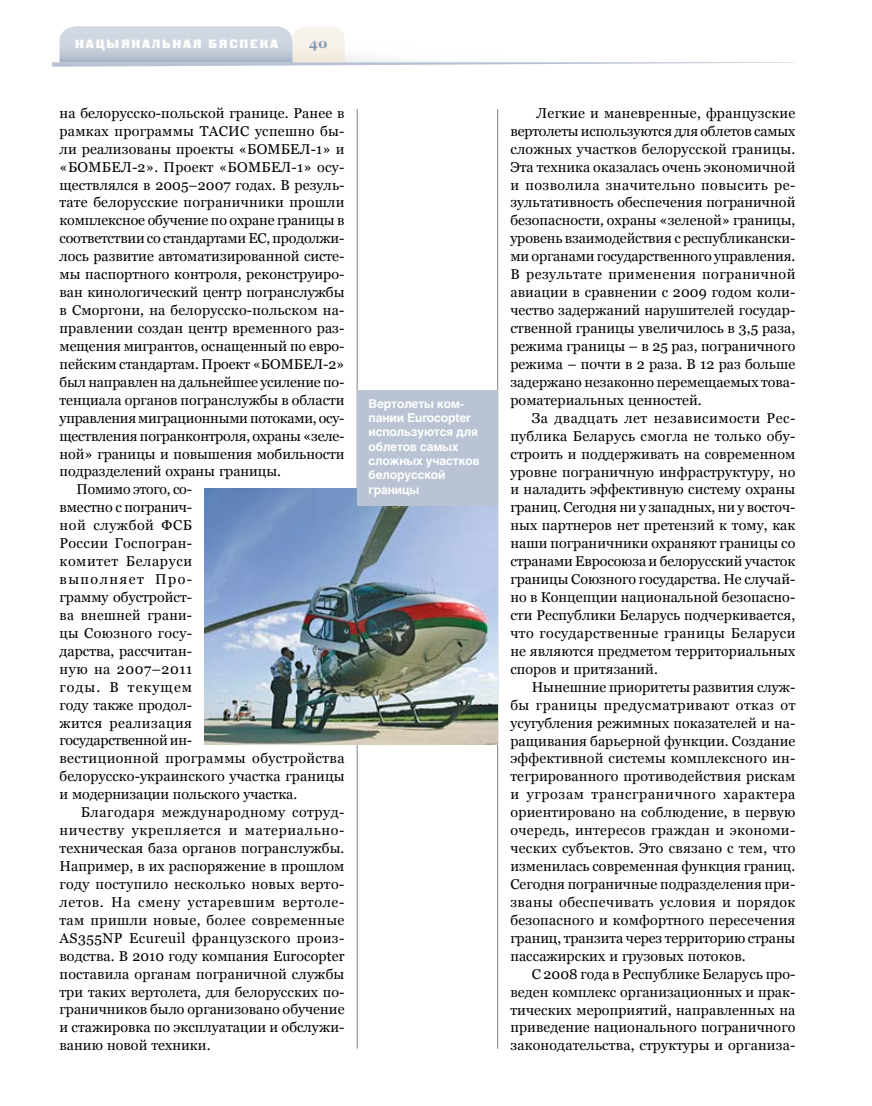
<style>
.page{position:relative;width:872px;height:1106px;background:#fff}
.page>*{position:absolute;margin:0;border:0;box-sizing:border-box;transform-origin:0 0}
.t1{font:14.25px/18px "Georgia";letter-spacing:.005em;color:#000;text-align:justify}
.t2{font:14.25px "Georgia";letter-spacing:-.015em;color:#000}
.t3{font:14.25px "Georgia";letter-spacing:.03em;color:#000}
.t4{font:14.25px "Georgia";letter-spacing:.025em;color:#000}
.t5{font:14.25px "Georgia";letter-spacing:.05em;color:#000}
.t6{font:14.25px "Georgia";letter-spacing:.04em;color:#000}
.t7{font:14.25px "Georgia";letter-spacing:.035em;color:#000}
.t8{font:14.25px "Georgia";letter-spacing:-.02em;color:#000}
.t9{font:14.25px "Georgia";letter-spacing:.045em;color:#000}
.t10{font:14.25px "Georgia";letter-spacing:.1em;color:#000}
.t11{font:14.25px "Georgia";letter-spacing:.075em;color:#000}
.t12{font:700 13.5px "Georgia";color:#8095af}
.t13{font:700 12px/14.4px "Helios";letter-spacing:-.01em;color:#fff}
.t14{font:12px "Black Grotesk C";letter-spacing:.15em;color:#fff}
</style>
<div class="page">
<hr style="left:357px;top:109px;width:1px;height:939px;background:#818084">
<hr style="left:497px;top:109px;width:1px;height:939px;background:#818084">
<svg style="left:52px;top:26px;width:743px;height:41px"></svg>
<img style="left:205px;top:488px;width:292px;height:256px">
<div style="left:357px;top:390px;width:140px;height:115px;background:#b9c3d3"></div>
<p class="t14" style="left:75px;top:36px;width:204px">нацыянальная бяспека</p>
<p class="t12" style="left:309px;top:35px;width:20px">40</p>
<p class="t1" style="left:60px;top:104px;width:286px">на белорусско-польской границе. Ранее в</p>
<p class="t1" style="left:60px;top:122px;width:286px">рамках программы ТАСИС успешно бы-</p>
<p class="t1" style="left:60px;top:140px;width:286px">ли реализованы проекты «БОМБЕЛ-1» и</p>
<p class="t1" style="left:60px;top:158px;width:286px">«БОМБЕЛ-2». Проект «БОМБЕЛ-1» осу-</p>
<p class="t1" style="left:60px;top:175px;width:286px">ществлялся в 2005–2007 годах. В резуль-</p>
<p class="t1" style="left:60px;top:193px;width:286px">тате белорусские пограничники прошли</p>
<p class="t1" style="left:60px;top:211px;width:286px">комплексное обучение по охране границы в</p>
<p class="t2" style="left:60px;top:230px;width:286px">соответствии со стандартами ЕС, продолжи-</p>
<p class="t1" style="left:60px;top:247px;width:286px">лось развитие автоматизированной систе-</p>
<p class="t1" style="left:60px;top:265px;width:286px">мы паспортного контроля, реконструиро-</p>
<p class="t1" style="left:60px;top:283px;width:286px">ван кинологический центр погранслужбы</p>
<p class="t1" style="left:60px;top:301px;width:286px">в Сморгони, на белорусско-польском на-</p>
<p class="t1" style="left:60px;top:319px;width:286px">правлении создан центр временного раз-</p>
<p class="t1" style="left:60px;top:337px;width:286px">мещения мигрантов, оснащенный по евро-</p>
<p class="t1" style="left:60px;top:355px;width:286px">пейским стандартам. Проект «БОМБЕЛ-2»</p>
<p class="t1" style="left:60px;top:373px;width:286px">был направлен на дальнейшее усиление по-</p>
<p class="t1" style="left:60px;top:391px;width:286px">тенциала органов погранслужбы в области</p>
<p class="t2" style="left:60px;top:409px;width:286px">управления миграционными потоками, осу-</p>
<p class="t2" style="left:60px;top:427px;width:286px">ществления погранконтроля, охраны «зеле-</p>
<p class="t1" style="left:60px;top:444px;width:286px">ной» границы и повышения мобильности</p>
<p class="t1" style="left:60px;top:462px;width:223px">подразделений охраны границы.</p>
<p class="t1" style="left:77px;top:480px;width:117px">Помимо этого, со-</p>
<p class="t1" style="left:60px;top:498px;width:134px">вместно с погранич-</p>
<p class="t6" style="left:60px;top:517px;width:134px">ной службой ФСБ</p>
<p class="t4" style="left:60px;top:535px;width:134px">России Госпогран-</p>
<p class="t9" style="left:60px;top:553px;width:134px">комитет Беларуси</p>
<p class="t10" style="left:60px;top:571px;width:134px">выполняет Про-</p>
<p class="t1" style="left:60px;top:588px;width:134px">грамму обустройст-</p>
<p class="t4" style="left:60px;top:607px;width:134px">ва внешней грани-</p>
<p class="t3" style="left:60px;top:625px;width:134px">цы Союзного госу-</p>
<p class="t1" style="left:60px;top:642px;width:134px">дарства, рассчитан-</p>
<p class="t6" style="left:60px;top:660px;width:134px">ную на 2007–2011</p>
<p class="t11" style="left:60px;top:678px;width:134px">годы. В текущем</p>
<p class="t1" style="left:60px;top:695px;width:134px">году также продол-</p>
<p class="t7" style="left:60px;top:714px;width:134px">жится реализация</p>
<p class="t8" style="left:60px;top:732px;width:134px">государственной ин-</p>
<p class="t3" style="left:60px;top:750px;width:286px">вестиционной программы обустройства</p>
<p class="t1" style="left:60px;top:767px;width:286px">белорусско-украинского участка границы</p>
<p class="t1" style="left:60px;top:785px;width:239px">и модернизации польского участка.</p>
<p class="t6" style="left:81px;top:804px;width:265px">Благодаря международному сотруд-</p>
<p class="t5" style="left:60px;top:822px;width:286px">ничеству укрепляется и материально-</p>
<p class="t1" style="left:60px;top:839px;width:286px">техническая база органов погранслужбы.</p>
<p class="t1" style="left:60px;top:857px;width:286px">Например, в их распоряжение в прошлом</p>
<p class="t4" style="left:60px;top:876px;width:286px">году поступило несколько новых верто-</p>
<p class="t5" style="left:60px;top:893px;width:286px">летов. На смену устаревшим вертоле-</p>
<p class="t3" style="left:60px;top:911px;width:286px">там пришли новые, более современные</p>
<p class="t7" style="left:60px;top:929px;width:286px">AS355NP Ecureuil французского произ-</p>
<p class="t1" style="left:60px;top:946px;width:286px">водства. В 2010 году компания Eurocopter</p>
<p class="t1" style="left:60px;top:964px;width:286px">поставила органам пограничной службы</p>
<p class="t1" style="left:60px;top:982px;width:286px">три таких вертолета, для белорусских по-</p>
<p class="t1" style="left:60px;top:1000px;width:286px">граничников было организовано обучение</p>
<p class="t1" style="left:60px;top:1018px;width:286px">и стажировка по эксплуатации и обслужи-</p>
<p class="t1" style="left:60px;top:1036px;width:152px">ванию новой техники.</p>
<p class="t13" style="left:368px;top:396px;width:112px">Вертолеты ком&shy;пании Eurocopter используются для облетов самых сложных участков белорусской границы</p>
<p class="t1" style="left:510px;top:104px;width:286px;text-indent:26px">Легкие и маневренные, французские вертолеты используются для облетов самых сложных участков белорусской границы.<br>Эта техника оказалась очень экономичной и позволила значительно повысить ре&shy;зультативность обеспечения пограничной безопасности, охраны «зеленой» границы, уровень взаимодействия с республикански&shy;ми органами государственного управления.<br>В результате применения пограничной авиации в сравнении с 2009 годом коли&shy;чество задержаний нарушителей государ&shy;ственной границы увеличилось в 3,5 раза, режима границы – в 25 раз, пограничного режима – почти в 2 раза. В 12 раз больше задержано незаконно перемещаемых това&shy;роматериальных ценностей.</p>
<p class="t1" style="left:510px;top:409px;width:286px;text-indent:21px">За двадцать лет независимости Рес&shy;публика Беларусь смогла не только обу&shy;строить и поддерживать на современном уровне пограничную инфраструктуру, но и наладить эффективную систему охраны границ. Сегодня ни у западных, ни у восточ&shy;ных партнеров нет претензий к тому, как наши пограничники охраняют границы со странами Евросоюза и белорусский участок границы Союзного государства. Не случай&shy;но в Концепции национальной безопасно&shy;сти Республики Беларусь подчеркивается, что государственные границы Беларуси не являются предметом территориальных споров и притязаний.</p>
<p class="t1" style="left:510px;top:677px;width:286px;text-indent:21px">Нынешние приоритеты развития служ&shy;бы границы предусматривают отказ от усугубления режимных показателей и на&shy;ращивания барьерной функции. Создание эффективной системы комплексного ин&shy;тегрированного противодействия рискам и угрозам трансграничного характера ориентировано на соблюдение, в первую очередь, интересов граждан и экономи&shy;ческих субъектов. Это связано с тем, что изменилась современная функция границ.<br>Сегодня пограничные подразделения при&shy;званы обеспечивать условия и порядок безопасного и комфортного пересечения границ, транзита через территорию страны пассажирских и грузовых потоков.</p>
<p class="t1" style="left:510px;top:964px;width:286px;text-indent:21px">С 2008 года в Республике Беларусь про&shy;веден комплекс организационных и прак&shy;тических мероприятий, направленных на приведение национального пограничного законодательства, структуры и организа-</p>
</div>
